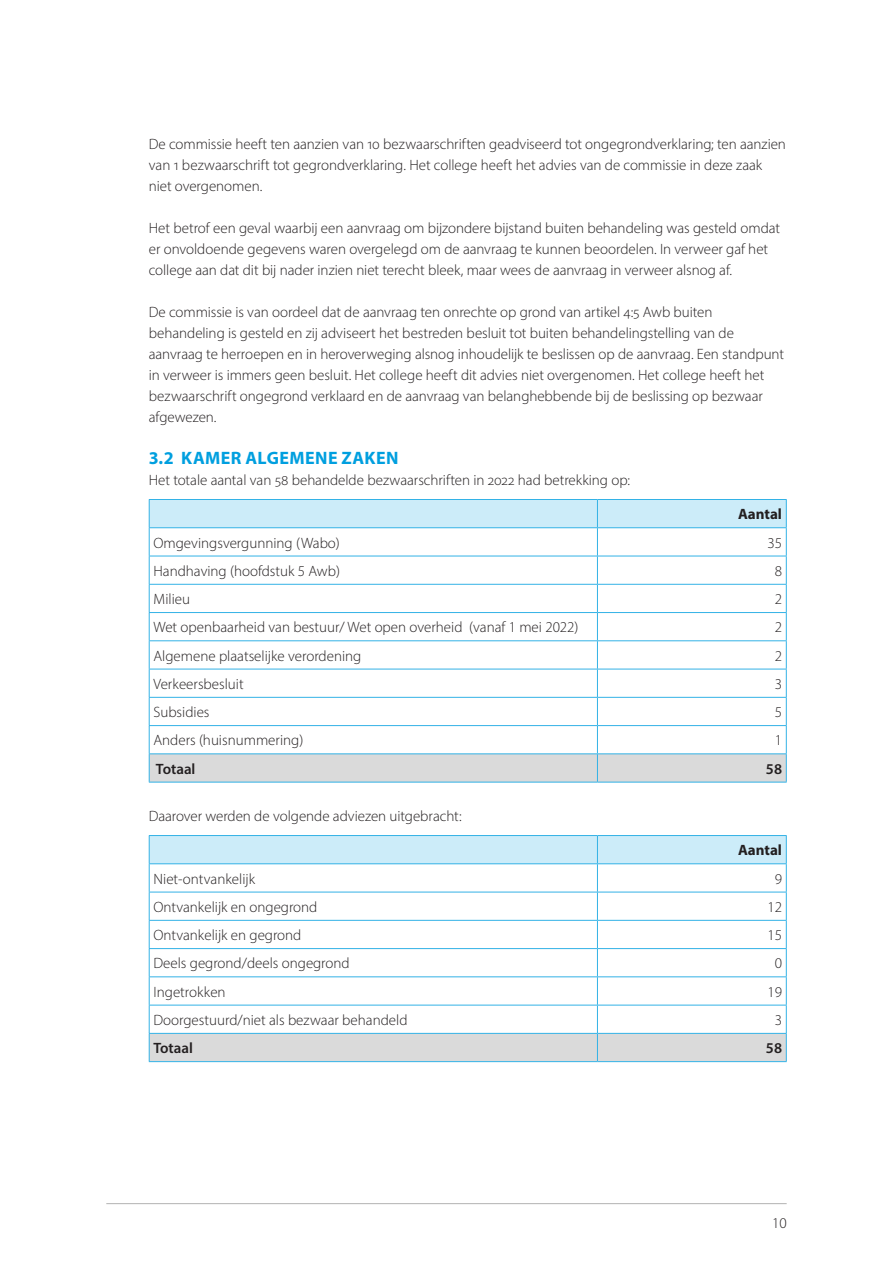
<style>
.page{position:relative;width:893px;height:1263px;background:#fff}
.page>*{position:absolute;margin:0;border:0;box-sizing:border-box;transform-origin:0 0}
.tussenkop_1{font:700 18px "Myriad Pro";letter-spacing:.025em;color:#009fdf}
.platte_tekst{font:300 15px/21px "Myriad Pro";letter-spacing:-.005em;color:#231f20}
.tabel_rij{font:300 15px "Myriad Pro";color:#231f20}
.tabel_voetrij{font:600 15px "Myriad Pro";color:#231f20}
.tabel_koprij{font:700 15px "Myriad Pro";color:#231f20}
</style>
<div class="page">
<hr style="left:106px;top:1203px;width:681px;height:1px;background:#b2b2b2">
<svg style="left:149px;top:499px;width:638px;height:283px"></svg>
<hr style="left:149px;top:782px;width:448px;height:1px;background:#33b2e6">
<hr style="left:597px;top:782px;width:190px;height:1px;background:#33b2e6">
<svg style="left:149px;top:835px;width:638px;height:226px"></svg>
<hr style="left:149px;top:1061px;width:448px;height:1px;background:#33b2e6">
<hr style="left:597px;top:1061px;width:190px;height:1px;background:#33b2e6">
<p class="platte_tekst" style="left:149px;top:133px;width:639px">De commissie heeft ten aanzien van 10 bezwaarschriften geadviseerd tot ongegrondverklaring; ten aanzien van 1 bezwaarschrift tot gegrondverklaring. Het college heeft het advies van de commissie in deze zaak niet overgenomen.</p>
<p class="platte_tekst" style="left:149px;top:217px;width:633px">Het betrof een geval waarbij een aanvraag om bijzondere bijstand buiten behandeling was gesteld omdat er onvoldoende gegevens waren overgelegd om de aanvraag te kunnen beoordelen. In verweer gaf het college aan dat dit bij nader inzien niet terecht bleek, maar wees de aanvraag in verweer alsnog af.</p>
<p class="platte_tekst" style="left:149px;top:301px;width:637px">De commissie is van oordeel dat de aanvraag ten onrechte op grond van artikel 4:5 Awb buiten behandeling is gesteld en zij adviseert het bestreden besluit tot buiten behandelingstelling van de aanvraag te herroepen en in heroverweging alsnog inhoudelijk te beslissen op de aanvraag. Een standpunt in verweer is immers geen besluit. Het college heeft dit advies niet overgenomen. Het college heeft het bezwaarschrift ongegrond verklaard en de aanvraag van belanghebbende bij de beslissing op bezwaar afgewezen.</p>
<h2 class="tussenkop_1" style="left:149px;top:446px;width:251px">3.2 KAMER ALGEMENE ZAKEN</h2>
<p class="platte_tekst" style="left:149px;top:469px;width:483px">Het totale aantal van 58 behandelde bezwaarschriften in 2022 had betrekking op:</p>
<p class="tabel_koprij" style="left:738px;top:504px;width:46px">Aantal</p>
<p class="tabel_rij" style="left:153px;top:533px;width:188px">Omgevingsvergunning (Wabo)</p>
<p class="tabel_rij" style="left:767px;top:533px;width:16px">35</p>
<p class="tabel_rij" style="left:153px;top:562px;width:188px">Handhaving (hoofdstuk 5 Awb)</p>
<p class="tabel_rij" style="left:775px;top:562px;width:9px">8</p>
<p class="tabel_rij" style="left:153px;top:590px;width:38px">Milieu</p>
<p class="tabel_rij" style="left:775px;top:590px;width:9px">2</p>
<p class="tabel_rij" style="left:153px;top:618px;width:427px">Wet openbaarheid van bestuur/ Wet open overheid (vanaf 1 mei 2022)</p>
<p class="tabel_rij" style="left:775px;top:618px;width:9px">2</p>
<p class="tabel_rij" style="left:153px;top:646px;width:209px">Algemene plaatselijke verordening</p>
<p class="tabel_rij" style="left:775px;top:646px;width:9px">2</p>
<p class="tabel_rij" style="left:153px;top:675px;width:92px">Verkeersbesluit</p>
<p class="tabel_rij" style="left:775px;top:675px;width:9px">3</p>
<p class="tabel_rij" style="left:153px;top:703px;width:58px">Subsidies</p>
<p class="tabel_rij" style="left:775px;top:703px;width:9px">5</p>
<p class="tabel_rij" style="left:153px;top:731px;width:151px">Anders (huisnummering)</p>
<p class="tabel_rij" style="left:775px;top:731px;width:9px">1</p>
<p class="tabel_voetrij" style="left:156px;top:759px;width:41px">Totaal</p>
<p class="tabel_voetrij" style="left:766px;top:759px;width:18px">58</p>
<p class="platte_tekst" style="left:149px;top:805px;width:314px">Daarover werden de volgende adviezen uitgebracht:</p>
<p class="tabel_koprij" style="left:738px;top:840px;width:46px">Aantal</p>
<p class="tabel_rij" style="left:153px;top:869px;width:103px">Niet-ontvankelijk</p>
<p class="tabel_rij" style="left:775px;top:869px;width:9px">9</p>
<p class="tabel_rij" style="left:153px;top:898px;width:166px">Ontvankelijk en ongegrond</p>
<p class="tabel_rij" style="left:767px;top:898px;width:16px">12</p>
<p class="tabel_rij" style="left:153px;top:926px;width:149px">Ontvankelijk en gegrond</p>
<p class="tabel_rij" style="left:767px;top:926px;width:16px">15</p>
<p class="tabel_rij" style="left:153px;top:954px;width:198px">Deels gegrond/deels ongegrond</p>
<p class="tabel_rij" style="left:775px;top:954px;width:9px">0</p>
<p class="tabel_rij" style="left:153px;top:982px;width:74px">Ingetrokken</p>
<p class="tabel_rij" style="left:767px;top:982px;width:16px">19</p>
<p class="tabel_rij" style="left:153px;top:1011px;width:256px">Doorgestuurd/niet als bezwaar behandeld</p>
<p class="tabel_rij" style="left:775px;top:1011px;width:9px">3</p>
<p class="tabel_voetrij" style="left:153px;top:1038px;width:41px">Totaal</p>
<p class="tabel_voetrij" style="left:766px;top:1038px;width:18px">58</p>
<p class="platte_tekst" style="left:772px;top:1212px;width:16px">10</p>
</div>
